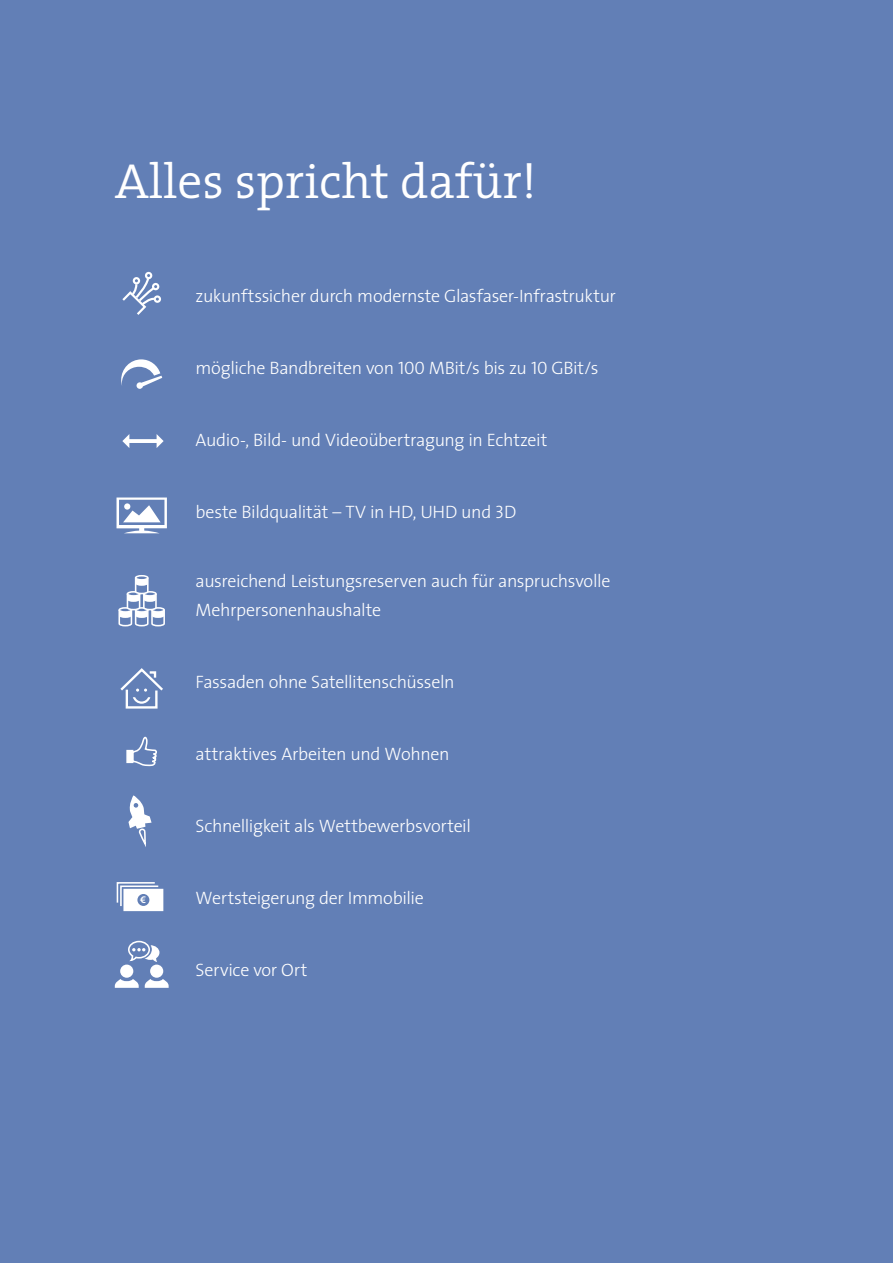
<style>
.page{position:relative;width:893px;height:1263px;background:#627fb6}
.page>*{position:absolute;margin:0;border:0;box-sizing:border-box;transform-origin:0 0}
.t1{font:300 49.5px "The Serif";color:#fff}
.t2{font:300 18px/28.5px "The Sans";letter-spacing:-.02em;color:#fff}
.t3{font:700 9.45px "Frutiger LT";color:#fff}
.s1{font-family:"The Sans Light Caps";font-weight:400}
</style>
<div class="page">
<svg style="left:122px;top:272px;width:39px;height:43px"></svg>
<svg style="left:121px;top:359px;width:41px;height:30px"></svg>
<svg style="left:117px;top:497px;width:50px;height:36px"></svg>
<div style="left:135px;top:575px;width:14px;height:6px;border:2px solid #fff;border-radius:50%"></div>
<svg style="left:118px;top:576px;width:47px;height:51px"></svg>
<svg style="left:120px;top:668px;width:43px;height:41px"></svg>
<svg style="left:131px;top:736px;width:26px;height:31px"></svg>
<div style="left:126px;top:750px;width:7px;height:13px;background:#fff;border:2px solid #fff"></div>
<div style="left:123px;top:889px;width:40px;height:22px;background:#fff"></div>
<svg style="left:116px;top:796px;width:44px;height:112px"></svg>
<div style="left:137px;top:894px;width:12px;height:12px;background:#627fb6;border-radius:50%"></div>
<div style="left:120px;top:964px;width:13px;height:14px;background:#fff;border-radius:50%"></div>
<svg style="left:115px;top:979px;width:24px;height:9px"></svg>
<div style="left:150px;top:964px;width:13px;height:14px;background:#fff;border-radius:50%"></div>
<svg style="left:145px;top:979px;width:24px;height:9px"></svg>
<svg style="left:128px;top:940px;width:31px;height:22px"></svg>
<svg style="left:129px;top:439px;width:28px;height:4px"></svg>
<svg style="left:122px;top:434px;width:7px;height:14px"></svg>
<svg style="left:157px;top:434px;width:7px;height:14px"></svg>
<h1 class="t1" style="left:115px;top:140px;width:423px">Alles spricht dafür!</h1>
<p class="t2" style="left:196px;top:281px;width:422px">zukunftssicher durch modernste Glasfaser-Infrastruktur</p>
<p class="t2" style="left:196px;top:353px;width:404px">mögliche Bandbreiten von <span class="s1">100</span> MBit/s bis zu <span class="s1">10</span> GBit/s</p>
<p class="t2" style="left:196px;top:425px;width:353px">Audio-, Bild- und Videoübertragung in Echtzeit</p>
<p class="t2" style="left:196px;top:497px;width:322px">beste Bildqualität – TV in HD, UHD und <span class="s1">3</span>D</p>
<p class="t2" style="left:196px;top:566px;width:416px">ausreichend Leistungsreserven auch für anspruchsvolle<br>Mehrpersonenhaushalte</p>
<p class="t2" style="left:196px;top:667px;width:260px">Fassaden ohne Satellitenschüsseln</p>
<p class="t2" style="left:196px;top:739px;width:255px">attraktives Arbeiten und Wohnen</p>
<p class="t3" style="left:140px;top:894px;width:7px">€</p>
<p class="t2" style="left:196px;top:811px;width:277px">Schnelligkeit als Wettbewerbsvorteil</p>
<p class="t2" style="left:196px;top:883px;width:230px">Wertsteigerung der Immobilie</p>
<p class="t2" style="left:196px;top:955px;width:113px">Service vor Ort</p>
</div>
